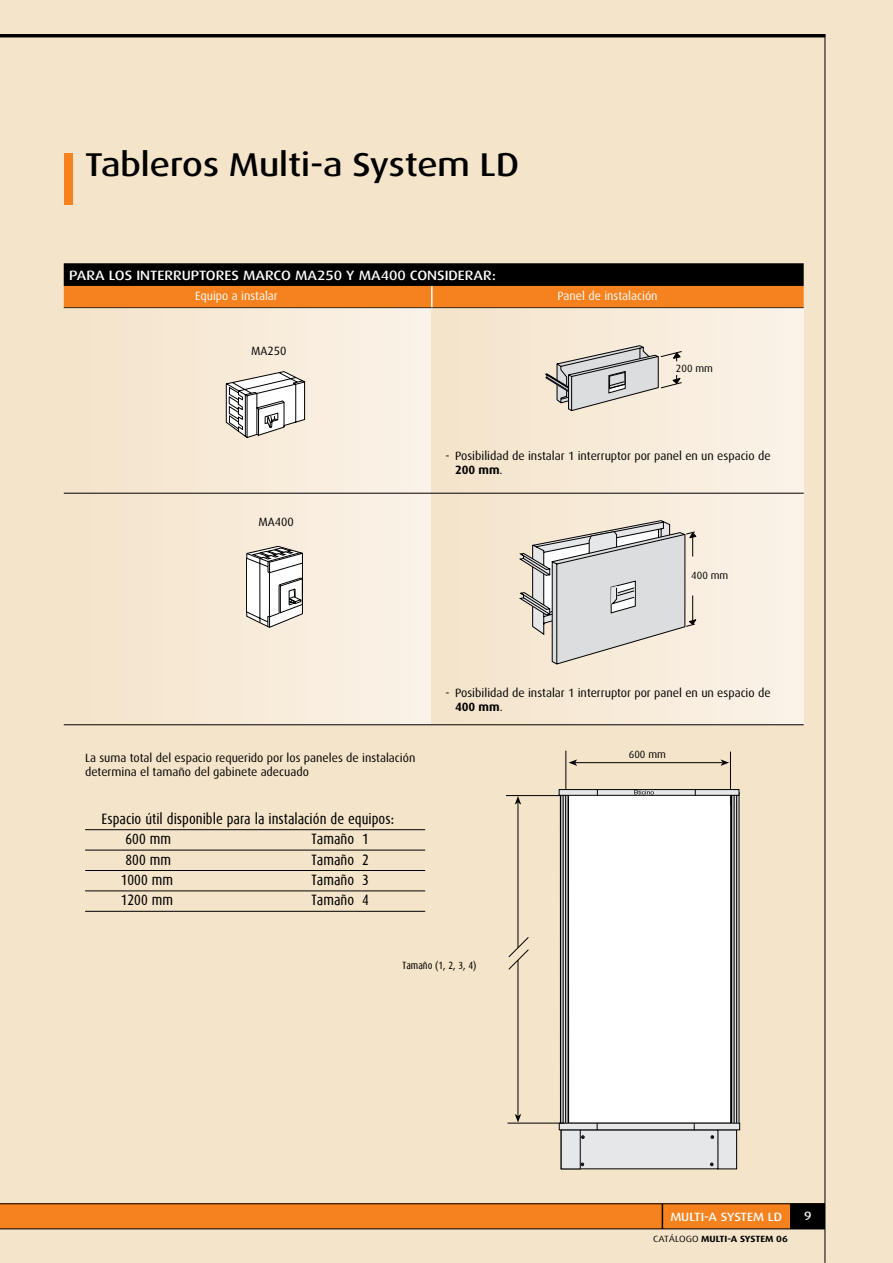
<style>
.page{position:relative;width:893px;height:1263px;background:#f4e4c9}
.page>*{position:absolute;margin:0;border:0;box-sizing:border-box;transform-origin:0 0}
.t1{font:500 33px "Dax Wide";color:#000}
.t2{font:15px/20.4px "B Tcond";color:#000}
.t3{font:500 13.5px "Dax Wide";color:#fff}
.t4{font:12px/14.2px "Dax";color:#000}
.t5{font:12px "Dax";color:#fff}
.t6{font:500 12px "Dax Wide";letter-spacing:-.005em;color:#fff}
.t7{font:10.5px "B Tcond";color:#000}
.t8{font:10.5px "Dax";color:#000}
.t9{font:700 9px "Dax Wide";letter-spacing:-.005em;color:#000}
.s1{font-weight:700}
.s2{font-weight:400}
</style>
<div class="page">
<hr style="left:0;top:34px;width:825px;height:3px;background:#000">
<hr style="left:825px;top:34px;width:1px;height:1229px;background:#000">
<div style="left:64px;top:286px;width:368px;height:439px;background:linear-gradient(to right,#f3e3c8,#faf2e9)"></div>
<div style="left:432px;top:286px;width:372px;height:438px;background:linear-gradient(to right,#f3e2c8,#faf2e9)"></div>
<div style="left:85px;top:891px;width:340px;height:20px;border:2px solid #f4e4c9"></div>
<div style="left:65px;top:264px;width:738px;height:21px;background:#000"></div>
<div style="left:64px;top:263px;width:740px;height:23px;border:2px solid #000"></div>
<div style="left:568px;top:795px;width:163px;height:328px;background:#fff"></div>
<hr style="left:730px;top:751px;width:1px;height:54px;background:#000">
<hr style="left:566px;top:751px;width:1px;height:54px;background:#000">
<hr style="left:575px;top:762px;width:148px;height:1px;background:#000">
<svg style="left:569px;top:759px;width:8px;height:7px"></svg>
<svg style="left:721px;top:759px;width:8px;height:7px"></svg>
<hr style="left:506px;top:795px;width:55px;height:1px;background:#000">
<svg style="left:731px;top:792px;width:9px;height:331px;background:#757474"></svg>
<svg style="left:560px;top:796px;width:8px;height:327px;background:#727272"></svg>
<div style="left:568px;top:792px;width:163px;height:331px;border:1px solid #000"></div>
<div style="left:559px;top:789px;width:180px;height:6px;background:#e6e7e8"></div>
<div style="left:559px;top:789px;width:180px;height:7px;border:1px solid #000"></div>
<svg style="left:634px;top:790px;width:20px;height:4px"></svg>
<div style="left:718px;top:1130px;width:19px;height:39px;background:#e6e7e8"></div>
<div style="left:717px;top:1129px;width:20px;height:40px;border:1px solid #000"></div>
<div style="left:561px;top:1130px;width:157px;height:39px;background:#e6e7e8"></div>
<div style="left:561px;top:1129px;width:20px;height:40px;border:1px solid #000"></div>
<svg style="left:711px;top:1130px;width:11px;height:8px"></svg>
<div style="left:559px;top:1123px;width:181px;height:7px;background:#e6e7e8"></div>
<hr style="left:518px;top:802px;width:1px;height:146px;background:#000">
<svg style="left:515px;top:796px;width:6px;height:9px"></svg>
<svg style="left:507px;top:936px;width:58px;height:188px"></svg>
<hr style="left:64px;top:493px;width:740px;height:1px;background:#000">
<hr style="left:64px;top:724px;width:740px;height:1px;background:#000">
<hr style="left:85px;top:829px;width:340px;height:1px;background:#000">
<hr style="left:85px;top:850px;width:340px;height:1px;background:#000">
<hr style="left:85px;top:870px;width:340px;height:1px;background:#000">
<hr style="left:85px;top:890px;width:340px;height:1px;background:#000">
<hr style="left:85px;top:911px;width:340px;height:1px;background:#000">
<svg style="left:226px;top:371px;width:80px;height:67px;background:#cfccc8"></svg>
<svg style="left:545px;top:345px;width:137px;height:66px"></svg>
<svg style="left:519px;top:520px;width:177px;height:144px"></svg>
<svg style="left:246px;top:546px;width:57px;height:81px;background:#cbc9c8"></svg>
<svg style="left:0;top:1203px;width:825px;height:26px;background:#dc741b"></svg>
<div style="left:64px;top:153px;width:8px;height:51px;background:#f5821f"></div>
<hr style="left:64px;top:307px;width:740px;height:1px;background:#000">
<div style="left:65px;top:287px;width:738px;height:20px;background:#f5821f"></div>
<div style="left:64px;top:286px;width:740px;height:21px;border:2px solid #f5821f"></div>
<hr style="left:431px;top:286px;width:2px;height:21px;background:#fff">
<h1 class="t1" style="left:85px;top:146px;width:435px">TABLEROS MULTI-A SYSTEM LD</h1>
<p class="t3" style="left:69px;top:268px;width:367px">PARA LOS INTE RRUPTORES MARCO MA250 Y MA400 CONSIDER</p>
<p class="t3" style="left:474px;top:268px;width:24px">AR:</p>
<p class="t5" style="left:195px;top:290px;width:84px">Equipo a instalar</p>
<p class="t5" style="left:557px;top:290px;width:102px">Panel de instalación</p>
<p class="t4" style="left:251px;top:344px;width:37px">MA250</p>
<p class="t4" style="left:258px;top:515px;width:37px">MA400</p>
<p class="t8" style="left:676px;top:362px;width:39px">200 mm</p>
<p class="t4" style="left:455px;top:448px;width:317px;text-indent:-9px">- Posibilidad de instalar 1 interruptor por panel en un espacio de<br><span class="s1">200 mm</span>.</p>
<p class="t8" style="left:691px;top:569px;width:39px">400 mm</p>
<p class="t4" style="left:85px;top:750px;width:332px">La suma total del espacio requerido por los paneles de instalación determina el tamaño del gabinete adecuado</p>
<p class="t2" style="left:126px;top:808px;width:270px;text-indent:-24px">Espacio útil disponible para la instalación de equipos:<br>600 mm</p>
<p class="t2" style="left:312px;top:829px;width:59px">Tamaño 1</p>
<p class="t2" style="left:126px;top:849px;width:47px">800 mm</p>
<p class="t2" style="left:312px;top:849px;width:59px">Tamaño 2</p>
<p class="t2" style="left:121px;top:870px;width:54px">1000 mm</p>
<p class="t2" style="left:312px;top:870px;width:59px">Tamaño 3</p>
<p class="t2" style="left:121px;top:890px;width:54px">1200 mm</p>
<p class="t2" style="left:312px;top:890px;width:59px">Tamaño 4</p>
<p class="t4" style="left:455px;top:686px;width:317px;text-indent:-9px">- Posibilidad de instalar 1 interruptor por panel en un espacio de<br><span class="s1">400 mm</span>.</p>
<p class="t8" style="left:629px;top:749px;width:39px">600 mm</p>
<p class="t7" style="left:403px;top:959px;width:75px">Tamaño (1, 2, 3, 4)</p>
<p class="t6" style="left:670px;top:1210px;width:113px">MULTI-A SYSTEM LD</p>
<p class="t9" style="left:653px;top:1234px;width:136px"><span class="s2">CATÁLOGO</span> MULTI-A SYSTEM 06</p>
<p class="t6" style="left:804px;top:1209px;width:9px">9</p>
</div>
